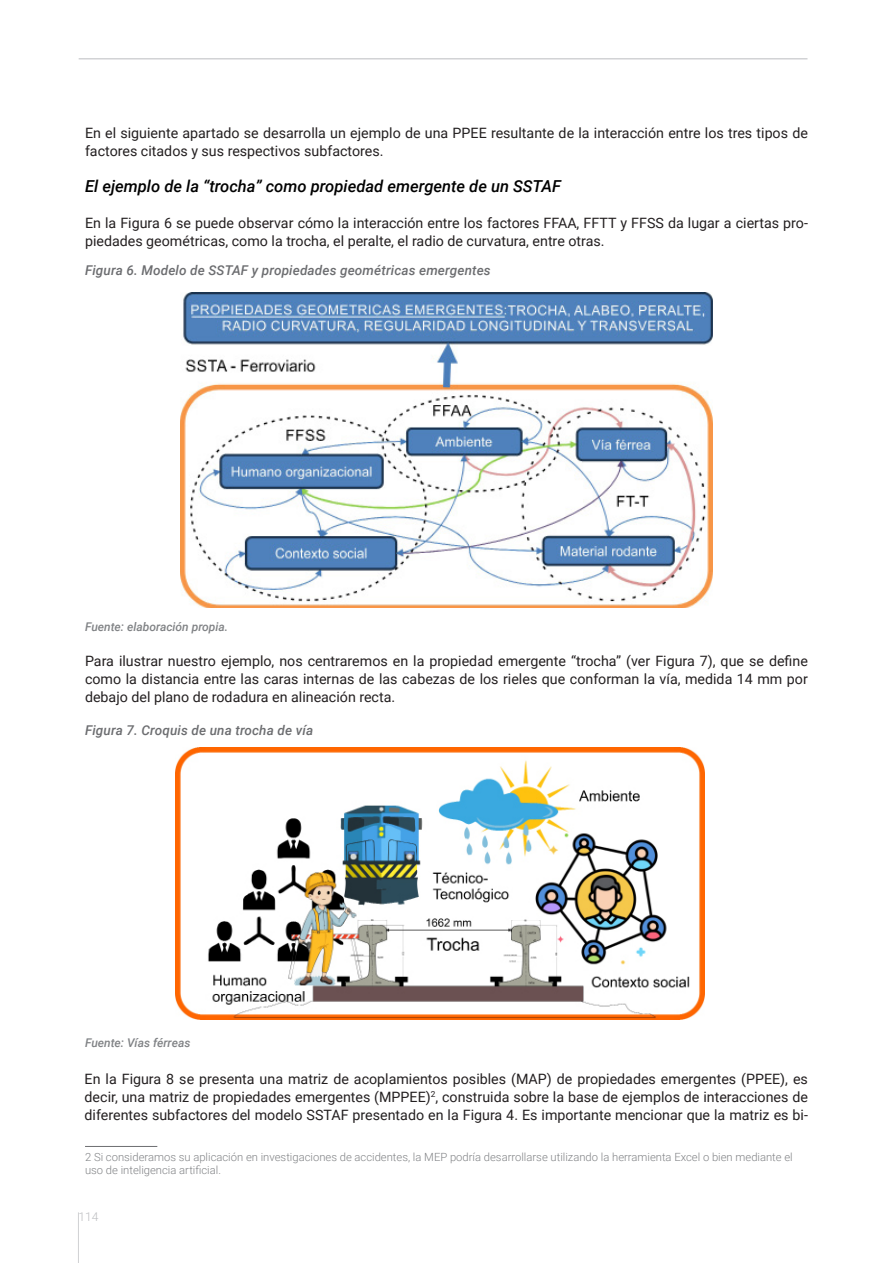
<style>
.page{position:relative;width:893px;height:1263px;background:#fff}
.page>*{position:absolute;margin:0;border:0;box-sizing:border-box;transform-origin:0 0}
.T2{font:italic 500 16.5px "Roboto";color:#000}
.Estilo_de_párrafo_1{font:14.25px/18px "Roboto";color:#231f20}
.GENERAL{font:14.25px/18px "Roboto";color:#231f20;text-align:justify}
.titulo_graficos{font:italic 500 13.5px "Roboto";letter-spacing:.01em;color:#6c6d70}
.epigrafes{font:italic 500 12px "Roboto";color:#808285}
.t1{font:300 12px "Roboto";color:#bcbdc0}
.pie{font:300 11.25px/13.5px "Roboto";color:#808285}
</style>
<div class="page">
<hr style="left:79px;top:59px;width:728px;height:1px;background:#bcbdc0">
<hr style="left:78px;top:1212px;width:1px;height:51px;background:#d1d2d4">
<img style="left:181px;top:293px;width:531px;height:315px">
<img style="left:176px;top:748px;width:528px;height:272px">
<hr style="left:85px;top:1146px;width:72px;height:1px;background:#6c6d70">
<p class="Estilo_de_párrafo_1" style="left:85px;top:124px;width:724px">En el siguiente apartado se desarrolla un ejemplo de una PPEE resultante de la interacción entre los tres tipos de factores citados y sus respectivos subfactores.</p>
<p class="T2" style="left:85px;top:175px;width:477px">El ejemplo de la “trocha” como propiedad emergente de un SSTAF</p>
<p class="Estilo_de_párrafo_1" style="left:85px;top:214px;width:724px">En la Figura 6 se puede observar cómo la interacción entre los factores FFAA, FFTT y FFSS da lugar a ciertas pro&shy;piedades geométricas, como la trocha, el peralte, el radio de curvatura, entre otras.</p>
<p class="titulo_graficos" style="left:85px;top:261px;width:407px">Figura 6. Modelo de SSTAF y propiedades geométricas emergentes</p>
<p class="epigrafes" style="left:85px;top:618px;width:145px">Fuente: elaboración propia.</p>
<p class="GENERAL" style="left:85px;top:651px;width:724px">Para ilustrar nuestro ejemplo, nos centraremos en la propiedad emergente “trocha” (ver Figura 7), que se define como la distancia entre las caras internas de las cabezas de los rieles que conforman la vía, medida 14 mm por debajo del plano de rodadura en alineación recta.</p>
<p class="titulo_graficos" style="left:85px;top:721px;width:230px">Figura 7. Croquis de una trocha de vía</p>
<p class="epigrafes" style="left:85px;top:1034px;width:107px">Fuente: Vías férreas</p>
<p class="Estilo_de_párrafo_1" style="left:85px;top:1069px;width:725px;text-align:justify">En la Figura 8 se presenta una matriz de acoplamientos posibles (MAP) de propiedades emergentes (PPEE), es decir, una matriz de propiedades emergentes (MPPEE)<sup>2</sup>, construida sobre la base de ejemplos de interacciones de diferentes subfactores del modelo SSTAF presentado en la Figura 4. Es importante mencionar que la matriz es bi-</p>
<p class="pie" style="left:85px;top:1149px;width:709px">2 Si consideramos su aplicación en investigaciones de accidentes, la MEP podría desarrollarse utilizando la herramienta Excel o bien mediante el uso de inteligencia artificial.</p>
<p class="t1" style="left:79px;top:1209px;width:21px">114</p>
</div>
